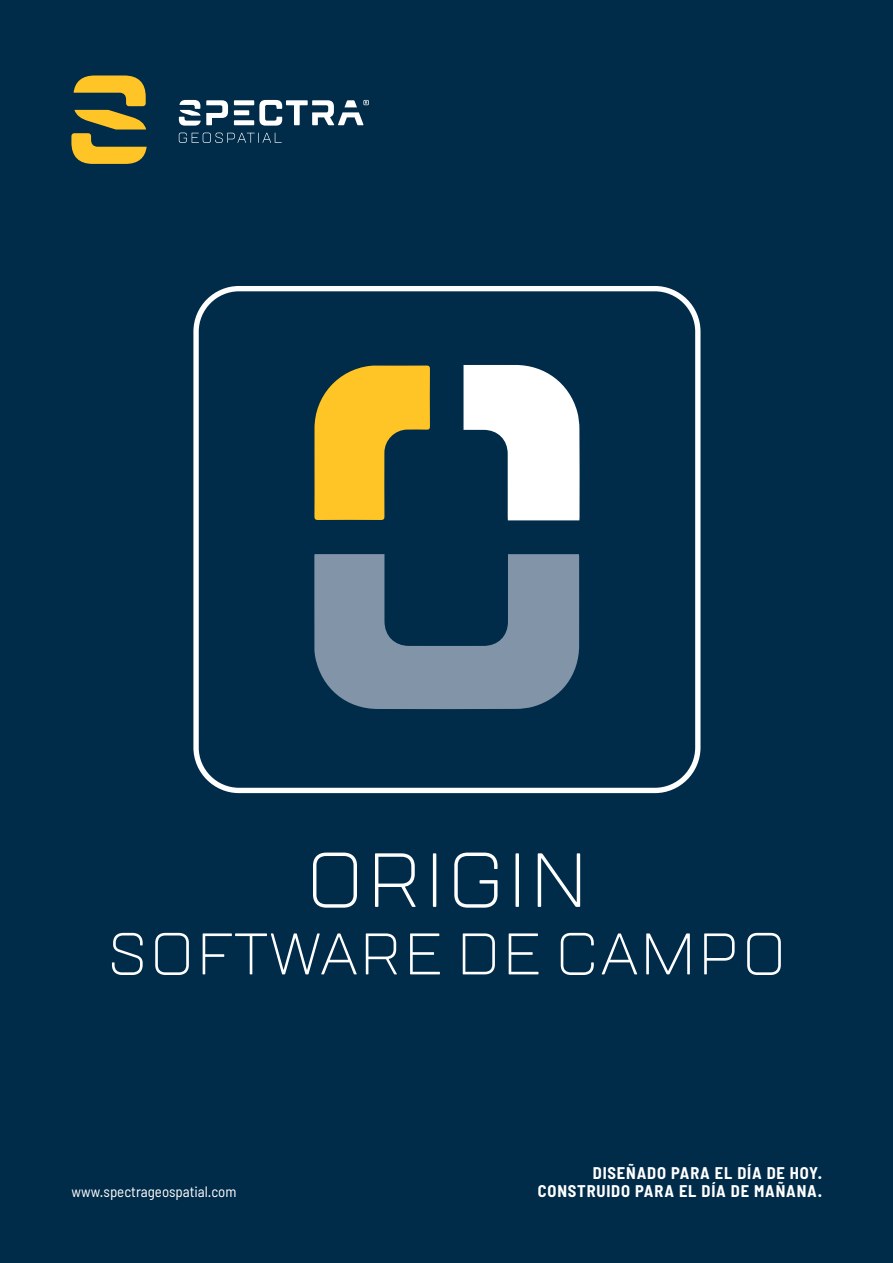
<style>
.page{position:relative;width:893px;height:1263px;background:#002b49}
.page>*{position:absolute;margin:0;border:0;box-sizing:border-box;transform-origin:0 0}
.t1{font:300 76.5px "TT Lakes";letter-spacing:.025em;color:#fff}
.t2{font:300 58.5px "TT Lakes";letter-spacing:.025em;color:#fff}
.t3{font:700 semi-condensed 16.5px/17.9px "Barlow";letter-spacing:.05em;color:#fff;text-align:right}
.t4{font:semi-condensed 15px "Barlow";color:#fff}
</style>
<div class="page">
<div style="left:193px;top:286px;width:507px;height:507px;border:5px solid #fff;border-radius:43px"></div>
<svg style="left:314px;top:554px;width:265px;height:155px"></svg>
<svg style="left:463px;top:365px;width:117px;height:155px"></svg>
<svg style="left:314px;top:365px;width:116px;height:155px"></svg>
<svg style="left:71px;top:75px;width:76px;height:89px"></svg>
<svg style="left:179px;top:100px;width:190px;height:26px"></svg>
<svg style="left:179px;top:133px;width:103px;height:10px"></svg>
<h1 class="t1" style="left:305px;top:832px;width:285px">ORIGIN</h1>
<h2 class="t2" style="left:107px;top:917px;width:681px">SOFTWARE DE CAMPO</h2>
<p class="t4" style="left:71px;top:1182px;width:167px">www.spectrageospatial.com</p>
<p class="t3" style="left:538px;top:1164px;width:286px">DISEÑADO PARA EL DÍA DE HOY.<br>CONSTRUIDO PARA EL DÍA DE MAÑANA.</p>
</div>
